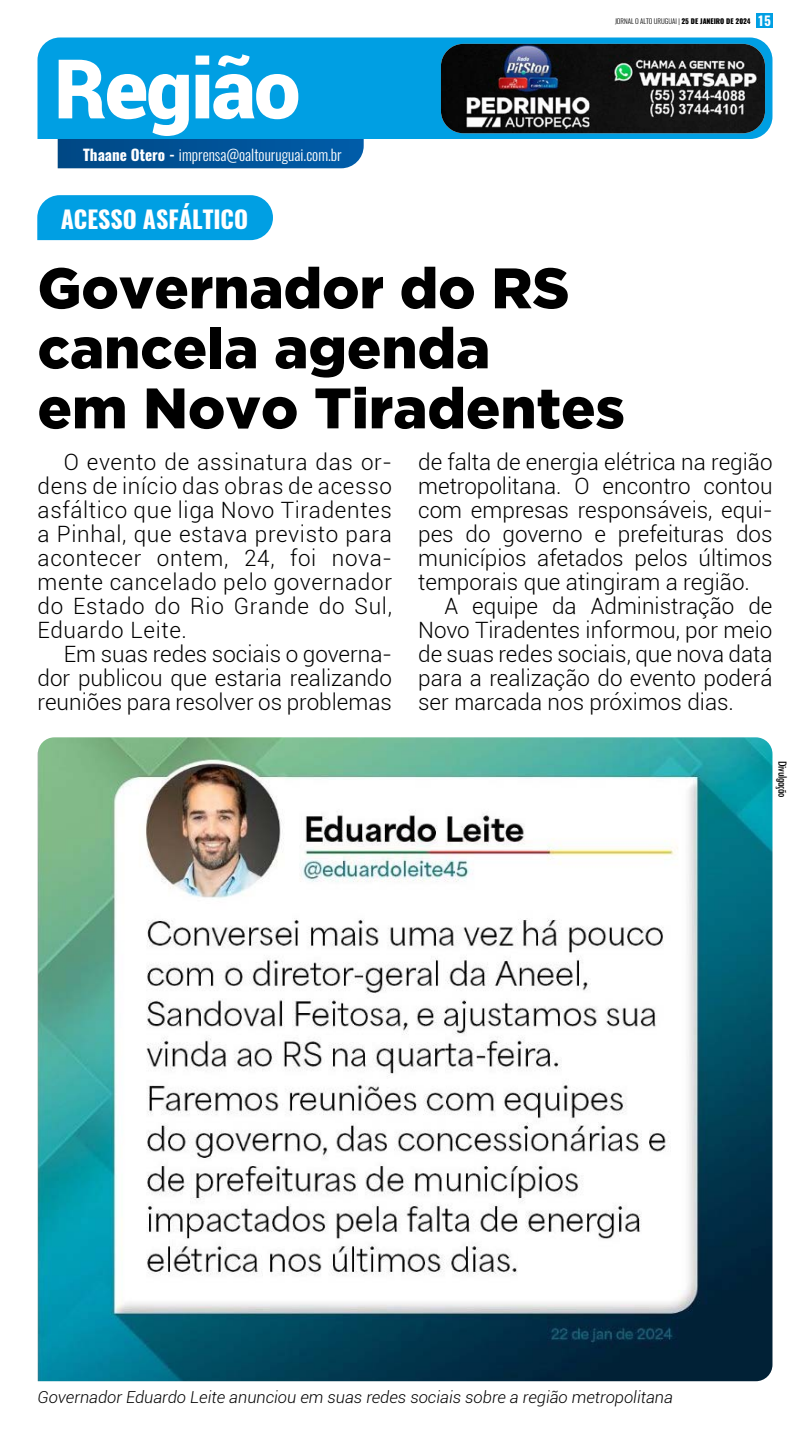
<style>
.page{position:relative;width:810px;height:1440px;background:#fff}
.page>*{position:absolute;margin:0;border:0;box-sizing:border-box;transform-origin:0 0}
.t1{font:900 82.5px "Roboto";letter-spacing:-.02em;color:#fff}
.t2{font:900 57px/60px "Gotham";color:#000}
.t3{font:700 24px "Oswald";color:#fff}
.t4{font:300 22.5px/24px "Roboto";color:#000;text-align:justify}
.t5{font:italic 300 16.5px "Roboto";color:#000}
.t6{font:300 15.15px "Oswald";color:#fff}
.t7{font:500 condensed 11.25px "Futura BT";letter-spacing:-.02em;color:#000}
.t8{font:300 6.98px "Oswald";color:#000}
.s1{font-weight:800}
.s2{font-weight:700;font-size:12.9px;color:#fff}
.s3{font-weight:700}
</style>
<div class="page">
<div style="left:756px;top:13px;width:16px;height:14px;background:#009fe3"></div>
<svg style="left:58px;top:139px;width:306px;height:29px;background:#025397"></svg>
<div style="left:38px;top:38px;width:734px;height:101px;background:#009fe3"></div>
<img style="left:441px;top:44px;width:324px;height:89px">
<div style="left:37px;top:195px;width:236px;height:45px;background:#009fe3"></div>
<img style="left:38px;top:737px;width:734px;height:644px">
<p class="t8" style="left:615px;top:16px;width:158px">JORNAL O ALTO URUGUAI | <span class="s1">25 DE JANEIRO DE 2024</span> <span class="s2">15</span></p>
<h1 class="t1" style="left:54px;top:31px;width:248px">Região</h1>
<p class="t6" style="left:83px;top:145px;width:260px"><span class="s3">Thaane Otero -</span> imprensa@oaltouruguai.com.br</p>
<p class="t3" style="left:61px;top:202px;width:189px">ACESSO ASFÁLTICO</p>
<h2 class="t2" style="left:38px;top:257px;width:589px">Governador do RS cancela agenda<br>em Novo Tiradentes</h2>
<p class="t4" style="left:38px;top:449px;width:356px;text-indent:26px">O evento de assinatura das or&shy;dens de início das obras de acesso asfáltico que liga Novo Tiradentes a Pinhal, que estava previsto para acontecer ontem, 24, foi nova&shy;mente cancelado pelo governador do Estado do Rio Grande do Sul, Eduardo Leite.</p>
<p class="t4" style="left:38px;top:642px;width:356px;text-indent:26px">Em suas redes sociais o governa&shy;dor publicou que estaria realizando reuniões para resolver os problemas</p>
<p class="t4" style="left:418px;top:450px;width:356px">de falta de energia elétrica na região metropolitana. O encontro contou com empresas responsáveis, equi&shy;pes do governo e prefeituras dos municípios afetados pelos últimos temporais que atingiram a região.</p>
<p class="t4" style="left:418px;top:594px;width:356px;text-indent:26px">A equipe da Administração de Novo Tiradentes informou, por meio de suas redes sociais, que nova data para a realização do evento poderá ser marcada nos próximos dias.</p>
<p class="t7" style="left:789px;top:761px;width:38px;rotate:90deg">Divulgação</p>
<p class="t5" style="left:38px;top:1385px;width:637px">Governador Eduardo Leite anunciou em suas redes sociais sobre a região metropolitana</p>
</div>
